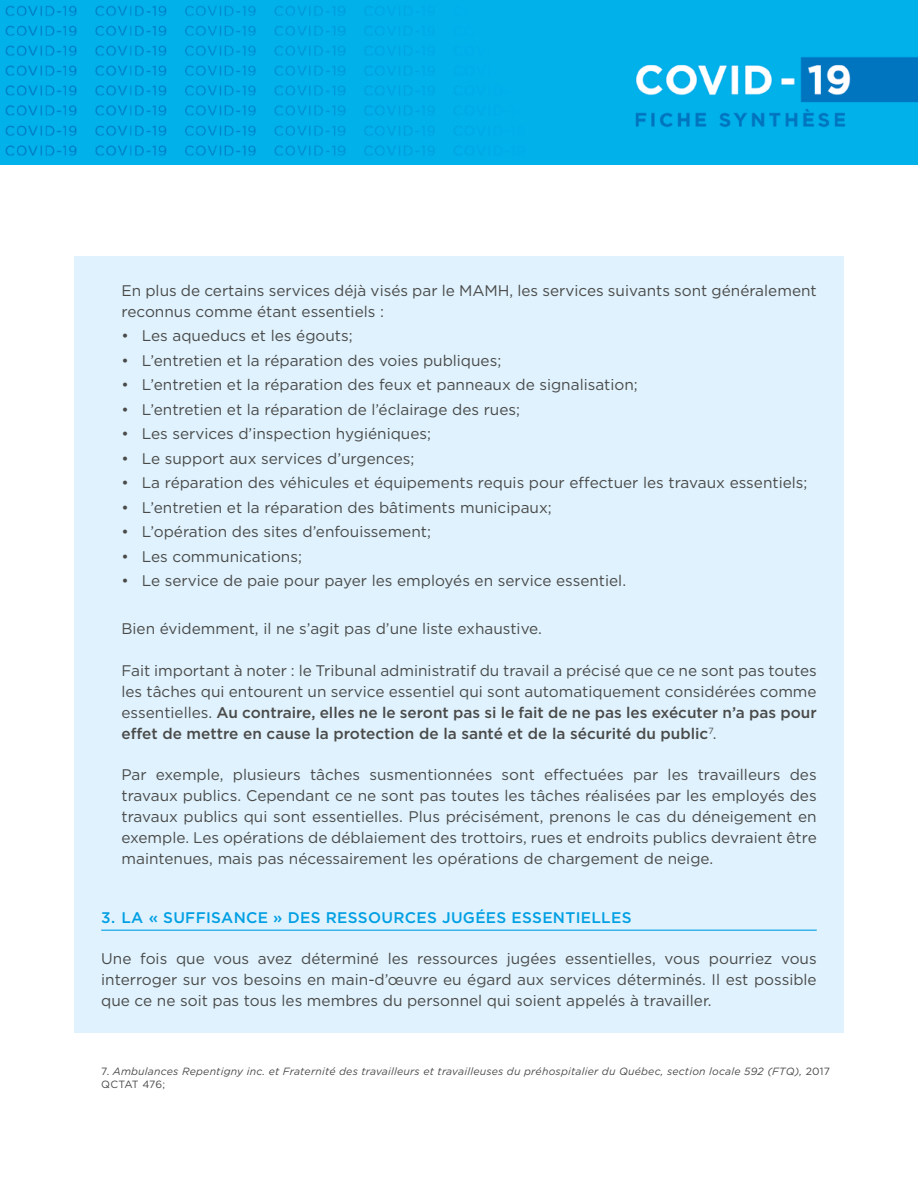
<style>
.page{position:relative;width:918px;height:1188px;background:#fff}
.page>*{position:absolute;margin:0;border:0;box-sizing:border-box;transform-origin:0 0}
.t1{font:15.3px/21px "Gotham";color:#4a4a49;text-align:justify}
.t2{font:500 15.3px "Gotham";letter-spacing:.02em;color:#009fe3}
.t3{font:italic 10.5px/12.6px "Gotham";letter-spacing:.02em;color:#4a4a49}
.s1{font-weight:500}
.s2{font-style:normal}
</style>
<div class="page">
<img style="left:0;top:0;width:918px;height:165px">
<div style="left:74px;top:256px;width:770px;height:777px;background:#dff2fd"></div>
<hr style="left:101px;top:930px;width:716px;height:1px;background:#009fe3">
<p class="t1" style="left:122px;top:280px;width:697px">En plus de certains services déjà visés par le MAMH, les services suivants sont généralement reconnus comme étant essentiels :</p>
<p class="t1" style="left:122px;top:325px;width:233px">• Les aqueducs et les égouts;</p>
<p class="t1" style="left:122px;top:350px;width:381px">• L’entretien et la réparation des voies publiques;</p>
<p class="t1" style="left:122px;top:374px;width:518px">• L’entretien et la réparation des feux et panneaux de signalisation;</p>
<p class="t1" style="left:122px;top:399px;width:400px">• L’entretien et la réparation de l’éclairage des rues;</p>
<p class="t1" style="left:122px;top:423px;width:311px">• Les services d’inspection hygiéniques;</p>
<p class="t1" style="left:122px;top:448px;width:295px">• Le support aux services d’urgences;</p>
<p class="t1" style="left:122px;top:472px;width:688px">• La réparation des véhicules et équipements requis pour effectuer les travaux essentiels;</p>
<p class="t1" style="left:122px;top:497px;width:432px">• L’entretien et la réparation des bâtiments municipaux;</p>
<p class="t1" style="left:122px;top:521px;width:311px">• L’opération des sites d’enfouissement;</p>
<p class="t1" style="left:122px;top:546px;width:182px">• Les communications;</p>
<p class="t1" style="left:122px;top:570px;width:506px">• Le service de paie pour payer les employés en service essentiel.</p>
<p class="t1" style="left:122px;top:618px;width:422px">Bien évidemment, il ne s’agit pas d’une liste exhaustive.</p>
<p class="t1" style="left:122px;top:659px;width:697px">Fait important à noter : le Tribunal administratif du travail a précisé que ce ne sont pas toutes les tâches qui entourent un service essentiel qui sont automatiquement considérées comme essentielles. <span class="s1">Au contraire, elles ne le seront pas si le fait de ne pas les exécuter n’a pas pour effet de mettre en cause la protection de la santé et de la sécurité du public</span><sup>7</sup>.</p>
<p class="t1" style="left:121px;top:764px;width:697px">Par exemple, plusieurs tâches susmentionnées sont effectuées par les travailleurs des travaux publics. Cependant ce ne sont pas toutes les tâches réalisées par les employés des travaux publics qui sont essentielles. Plus précisément, prenons le cas du déneigement en exemple. Les opérations de déblaiement des trottoirs, rues et endroits publics devraient être maintenues, mais pas nécessairement les opérations de chargement de neige.</p>
<p class="t2" style="left:101px;top:907px;width:532px">3. LA « SUFFISANCE » DES RESSOURCES JUGÉES ESSENTIELLES</p>
<p class="t1" style="left:101px;top:948px;width:717px">Une fois que vous avez déterminé les ressources jugées essentielles, vous pourriez vous interroger sur vos besoins en main-d’œuvre eu égard aux services déterminés. Il est possible que ce ne soit pas tous les membres du personnel qui soient appelés à travailler.</p>
<p class="t3" style="left:101px;top:1065px;width:730px"><span class="s2">7.</span> Ambulances Repentigny inc. et Fraternité des travailleurs et travailleuses du préhospitalier du Québec, section locale 592 (FTQ), <span class="s2">2017<br>QCTAT 476;</span></p>
</div>
